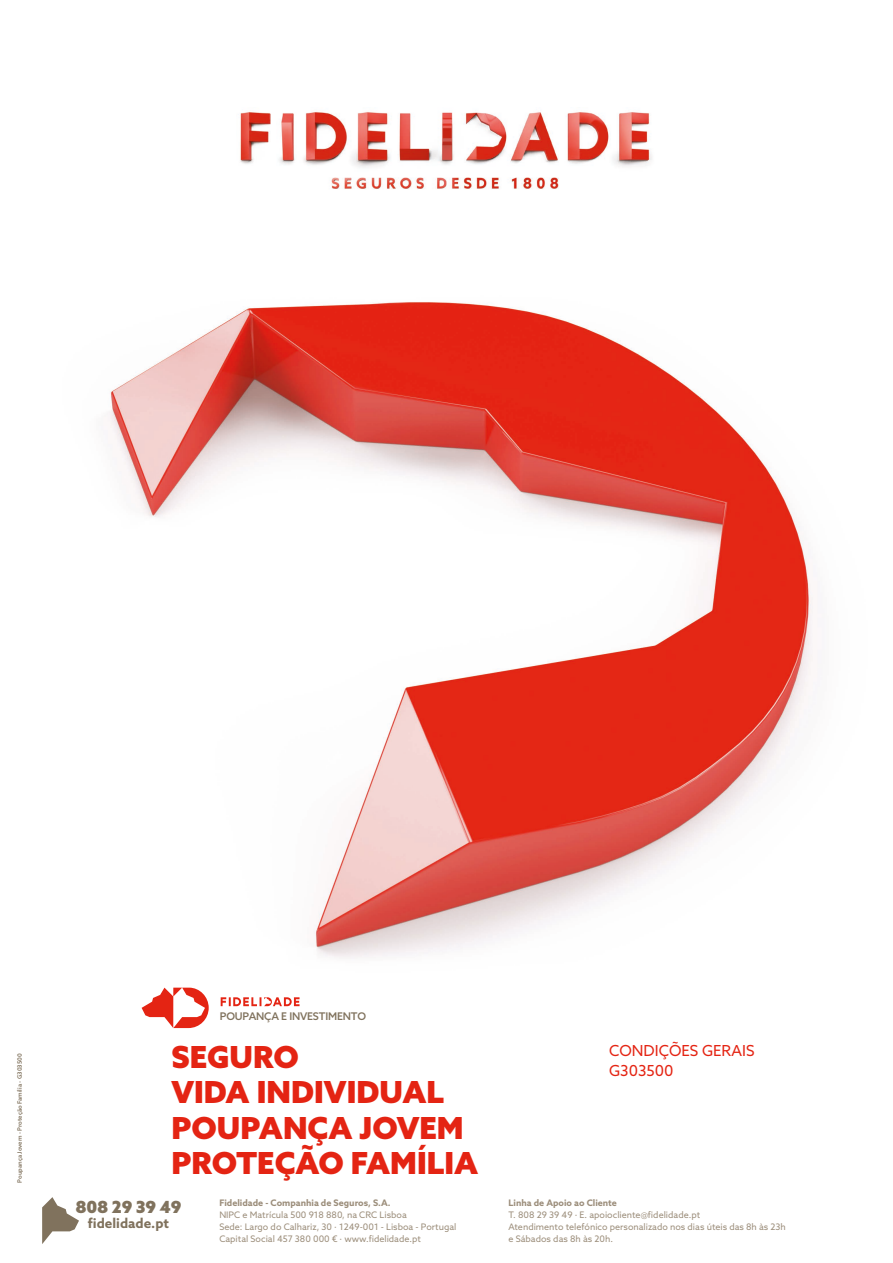
<style>
.page{position:relative;width:893px;height:1263px;background:#fff}
.page>*{position:absolute;margin:0;border:0;box-sizing:border-box;transform-origin:0 0}
.t1{font:900 30.45px/35.5px "Azo Sans";color:#e42413}
.t2{font:900 16.8px "Azo Sans";letter-spacing:-.015em;color:#80725d}
.t3{font:15.15px/20.2px "Azo Sans";color:#e42413}
.t4{font:700 13.5px "Azo Sans";color:#80725d}
.t5{font:500 10.5px "Azo Sans";letter-spacing:-.015em;color:#80725d}
.t6{font:9px/12px "Azo Sans";color:#9c8e7b}
.t7{font:700 9px "Azo Sans";color:#9c8e7b}
.t8{font:500 6px "Azo Sans";color:#80725d}
</style>
<div class="page">
<img style="left:109px;top:302px;width:704px;height:727px">
<img style="left:240px;top:111px;width:412px;height:78px">
<svg style="left:142px;top:988px;width:67px;height:40px"></svg>
<svg style="left:221px;top:997px;width:79px;height:9px"></svg>
<svg style="left:42px;top:1197px;width:37px;height:47px"></svg>
<p class="t8" style="left:16px;top:1182px;width:131px;rotate:-90deg">Poupança Jovem - Proteção Família - G303500</p>
<p class="t5" style="left:220px;top:1009px;width:148px">POUPANÇA E INVESTIMENTO</p>
<h1 class="t1" style="left:171px;top:1038px;width:308px">SEGURO<br>VIDA INDIVIDUAL<br>POUPANÇA JOVEM<br>PROTEÇÃO FAMÍLIA</h1>
<h3 class="t3" style="left:609px;top:1040px;width:147px">CONDIÇÕES GERAIS<br>G303500</h3>
<h2 class="t2" style="left:75px;top:1195px;width:108px">808 29 39 49</h2>
<h3 class="t4" style="left:88px;top:1214px;width:83px">fidelidade.pt</h3>
<p class="t7" style="left:219px;top:1197px;width:173px">Fidelidade - Companhia de Seguros, S.A.</p>
<p class="t6" style="left:219px;top:1208px;width:239px">NIPC e Matrícula 500 918 880, na CRC Lisboa<br>Sede: Largo do Calhariz, 30 · 1249-001 - Lisboa - Portugal<br>Capital Social 457 380 000 € · www.fidelidade.pt</p>
<p class="t7" style="left:508px;top:1197px;width:110px">Linha de Apoio ao Cliente</p>
<p class="t6" style="left:508px;top:1208px;width:279px">T. 808 29 39 49 · E. apoiocliente@fidelidade.pt<br>Atendimento telefónico personalizado nos dias úteis das 8h às 23h e Sábados das 8h às 20h.</p>
</div>
